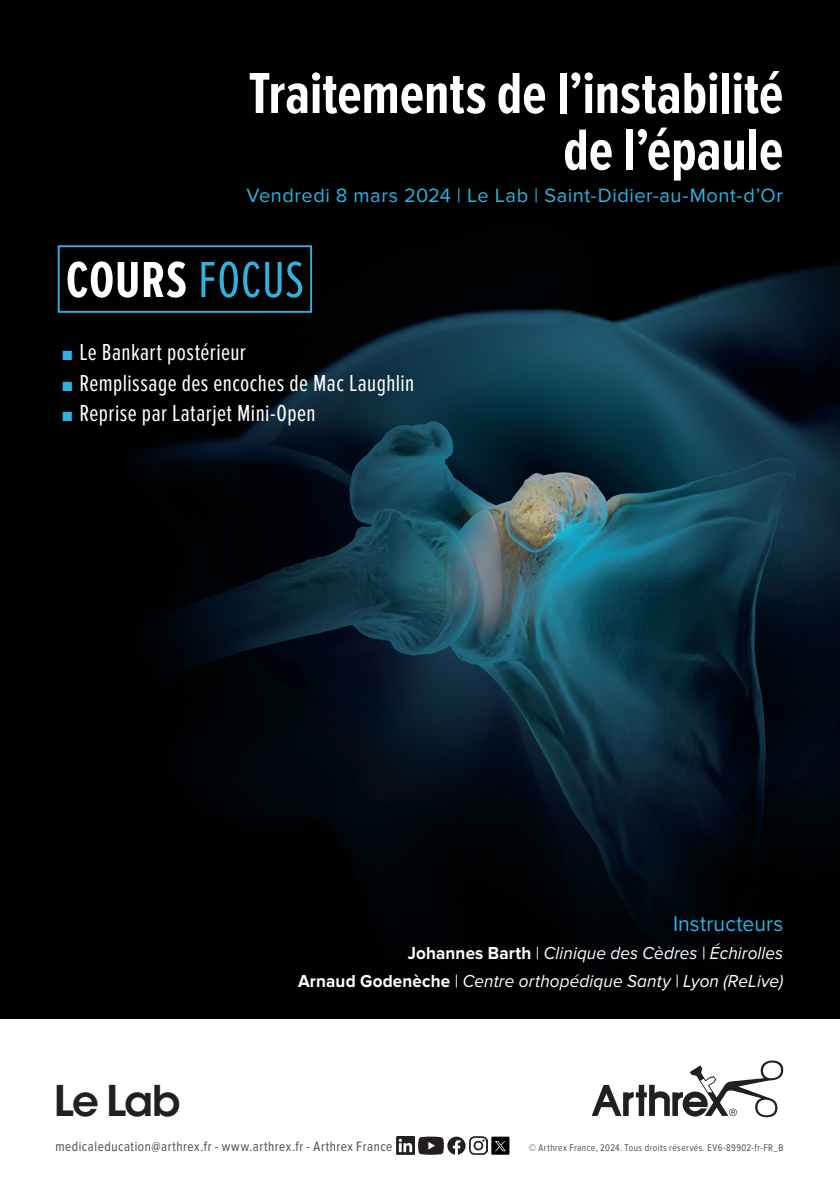
<style>
.page{position:relative;width:840px;height:1191px;background:#fff}
.page>*{position:absolute;margin:0;border:0;box-sizing:border-box;transform-origin:0 0}
.t1{font:700 60px/56.6px "Proxima Nova Ex Cn";color:#fff;text-align:right}
.t2{font:700 52.4px "Proxima Nova Ex Cn";letter-spacing:.015em;color:#fff}
.t3{font:600 42px "ITC Avant Garde Std";color:#231f20}
.t4{font:24px "Proxima Nova Ex Cn";letter-spacing:.02em;color:#fff}
.t5{font:22px "Proxima Nova";letter-spacing:.005em;color:#31b2de;scale:.96 1}
.t6{font:20px "Proxima Nova";letter-spacing:.025em;color:#31b2de}
.t7{font:italic 18px/27.6px "Proxima Nova";letter-spacing:.005em;color:#fff;text-align:right;scale:.95 1}
.t8{font:14px "Proxima Nova Cond";letter-spacing:.04em;color:#4b4c4d;scale:.95 1}
.t9{font:10px "Proxima Nova Cond";letter-spacing:.045em;color:#4b4c4d;scale:.95 1}
.s1{font-weight:400;color:#31b2de}
.s2{font-weight:700;font-size:16px;color:#31b2de}
.s3{font-weight:700;font-style:normal}
.s4{font-style:normal}
</style>
<div class="page">
<div style="left:0;top:0;width:839px;height:1018px;background:#000001"></div>
<svg style="left:591px;top:1060px;width:191px;height:57px"></svg>
<img style="left:396px;top:1136px;width:18px;height:18px">
<svg style="left:418px;top:1136px;width:47px;height:18px"></svg>
<div style="left:491px;top:1136px;width:18px;height:18px;background:#000001"></div>
<svg style="left:495px;top:1141px;width:10px;height:10px"></svg>
<img style="left:469px;top:1136px;width:18px;height:18px">
<img style="left:143px;top:245px;width:696px;height:703px">
<div style="left:59px;top:246px;width:252px;height:66px;background:#000001"></div>
<div style="left:58px;top:245px;width:254px;height:68px;border:2px solid #31b2de"></div>
<h1 class="t1" style="left:248px;top:67px;width:536px">Traitements de l’instabilité de l’épaule</h1>
<p class="t6" style="left:246px;top:183px;width:538px">Vendredi 8 mars 2024 | Le Lab | Saint-Didier-au-Mont-d’Or</p>
<h2 class="t2" style="left:66px;top:250px;width:239px">COURS <span class="s1">FOCUS</span></h2>
<h3 class="t4" style="left:62px;top:339px;width:185px"><span class="s2">■</span> Le Bankart postérieur</h3>
<h3 class="t4" style="left:62px;top:369px;width:353px"><span class="s2">■</span> Remplissage des encoches de Mac Laughlin</h3>
<h3 class="t4" style="left:62px;top:400px;width:255px"><span class="s2">■</span> Reprise par Latarjet Mini-Open</h3>
<p class="t5" style="left:672px;top:911px;width:116px">Instructeurs</p>
<p class="t7" style="left:298px;top:939px;width:512px"><span class="s3">Johannes Barth</span> <span class="s4">|</span> Clinique des Cèdres | Échirolles<br><span class="s3">Arnaud Godenèche</span> <span class="s4">|</span> Centre orthopédique Santy | Lyon (ReLive)</p>
<h3 class="t3" style="left:54px;top:1073px;width:128px">Le Lab</h3>
<p class="t8" style="left:55px;top:1138px;width:356px">medicaleducation@arthrex.fr - www.arthrex.fr - Arthrex France</p>
<p class="t9" style="left:528px;top:1142px;width:269px">© Arthrex France, 2024. Tous droits réservés. EV6-89902-fr-FR_B</p>
</div>
